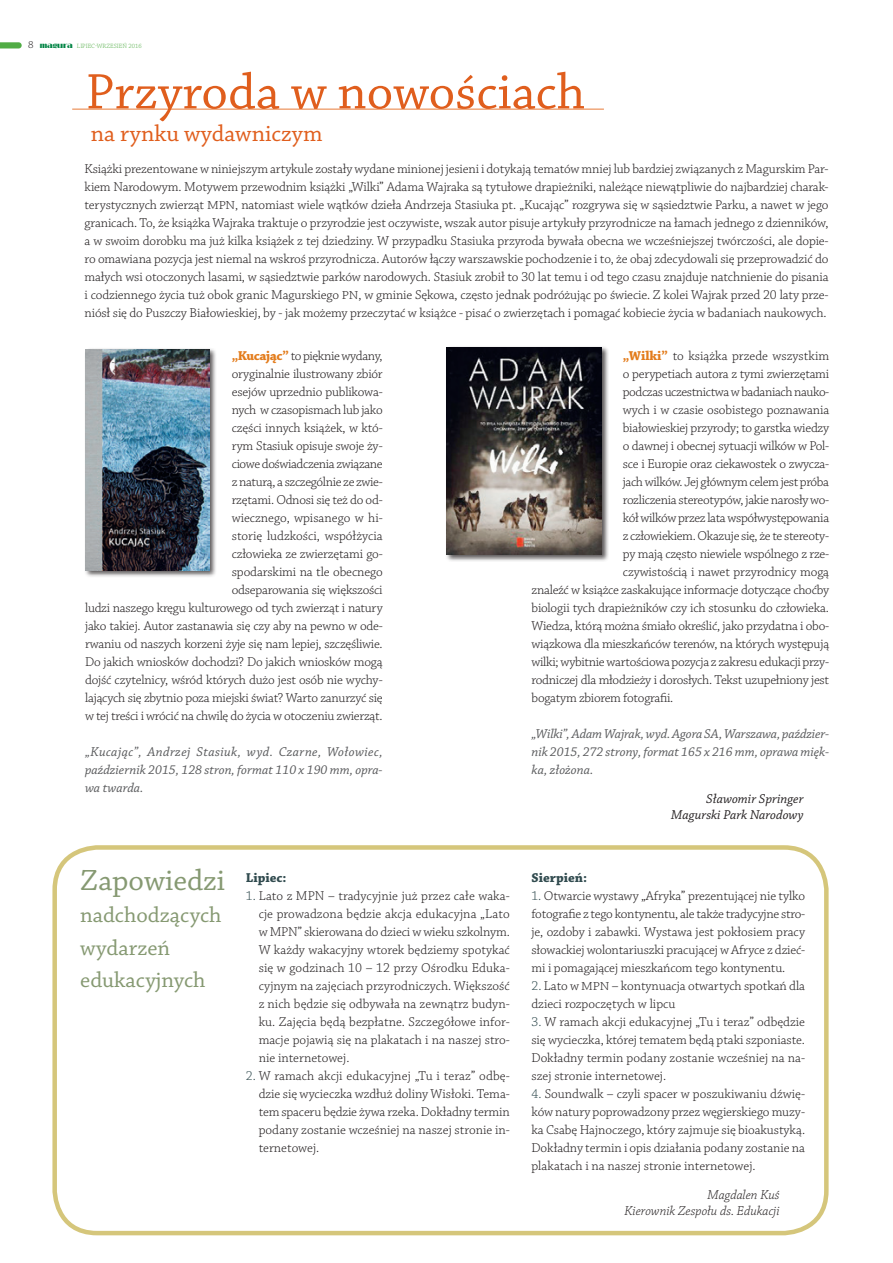
<style>
.page{position:relative;width:893px;height:1263px;background:#fff}
.page>*{position:absolute;margin:0;border:0;box-sizing:border-box;transform-origin:0 0}
.tytuł{font:52.5px "Chaparral Pro";color:#e05e1d}
.tytuł-2{font:30.75px "Chaparral Pro";color:#869972}
.tytuł-3{font:24px "Chaparral Pro";color:#e05e1d}
.tytuł-4{font:22.65px "Chaparral Pro";color:#869972}
.akapit{font:300 13.5px/18px "Chaparral Pro";letter-spacing:-.015em;color:#231f20;text-align:justify}
.akapit-2{font:italic 13.5px/18px "Chaparral Pro";color:#57585a;text-align:justify}
.autorzy{font:italic 300 13.5px/16.2px "Chaparral Pro";color:#231f20;text-align:right}
.autorzy-2{font:italic 13.5px/16.2px "Chaparral Pro";color:#231f20;text-align:right}
.akapit-3{font:700 13.5px "Chaparral Pro";color:#314b4f}
.t1{font:300 6.45px "Chaparral Pro";color:#50ac44}
.s1{font-size:10.5px;color:#231f20}
.s2{font-family:"Broadway L2";font-weight:400;font-size:7.5px;color:#008444}
.s3{font-size:12.15px}
.s4{font-weight:700;color:#e37c1c}
.s5{color:#314b4f}
</style>
<div class="page">
<hr style="left:892px;top:0;width:1px;height:1263px;background:#f7c522">
<div style="left:84px;top:348px;width:133px;height:230px;background:#231f20;opacity:.75"></div>
<img style="left:85px;top:349px;width:125px;height:221px">
<div style="left:445px;top:345px;width:164px;height:217px;background:#231f20;opacity:.75"></div>
<img style="left:446px;top:347px;width:156px;height:208px">
<div style="left:52px;top:845px;width:777px;height:390px;border:4px solid #d5c67b;border-radius:43px"></div>
<hr style="left:72px;top:108px;width:532px;height:2px;background:#f0a77b">
<svg style="left:0;top:42px;width:22px;height:6px"></svg>
<p class="t1" style="left:28px;top:43px;width:115px"><span class="s1">8</span> <span class="s2">magura</span> LIPIEC-WRZESIEŃ 2016</p>
<p class="tytuł" style="left:86px;top:63px;width:501px">Przyroda w nowościach</p>
<p class="tytuł-3" style="left:91px;top:121px;width:233px">na rynku wydawniczym</p>
<p class="akapit" style="left:85px;top:161px;width:745px">Książki prezentowane w niniejszym artykule zostały wydane minionej jesieni i dotykają tematów mniej lub bardziej związanych z Magurskim Par&shy;kiem Narodowym. Motywem przewodnim książki „Wilki” Adama Wajraka są tytułowe drapieżniki, należące niewątpliwie do najbardziej charak&shy;terystycznych zwierząt <span class="s3">MPN,</span> natomiast wiele wątków dzieła Andrzeja Stasiuka pt. „Kucając” rozgrywa się w sąsiedztwie Parku, a nawet w jego granicach. To, że książka Wajraka traktuje o przyrodzie jest oczywiste, wszak autor pisuje artykuły przyrodnicze na łamach jednego z dzienników, a w swoim dorobku ma już kilka książek z tej dziedziny. W przypadku Stasiuka przyroda bywała obecna we wcześniejszej twórczości, ale dopie&shy;ro omawiana pozycja jest niemal na wskroś przyrodnicza. Autorów łączy warszawskie pochodzenie i to, że obaj zdecydowali się przeprowadzić do małych wsi otoczonych lasami, w sąsiedztwie parków narodowych. Stasiuk zrobił to 30 lat temu i od tego czasu znajduje natchnienie do pisania i codziennego życia tuż obok granic Magurskiego <span class="s3">PN</span>, w gminie Sękowa, często jednak podróżując po świecie. Z kolei Wajrak przed 20 laty prze&shy;niósł się do Puszczy Białowieskiej, by - jak możemy przeczytać w książce - pisać o zwierzętach i pomagać kobiecie życia w badaniach naukowych.</p>
<p class="akapit" style="left:85px;top:347px;width:299px;text-align:right"><span class="s4">„Kucając”</span> to pięknie wydany,<br>oryginalnie ilustrowany zbiór<br>esejów uprzednio publikowa-<br>nych w czasopismach lub jako<br>części innych książek, w któ-<br>rym Stasiuk opisuje swoje ży-<br>ciowe doświadczenia związane<br>z naturą, a szczególnie ze zwie-<br>rzętami. Odnosi się też do od-<br>wiecznego, wpisanego w hi-<br>storię ludzkości, współżycia<br>człowieka ze zwierzętami go-<br>spodarskimi na tle obecnego<br>odseparowania się większości<br>ludzi naszego kręgu kulturowego od tych zwierząt i natury jako takiej. Autor zastanawia się czy aby na pewno w ode&shy;rwaniu od naszych korzeni żyje się nam lepiej, szczęśliwie.<br>Do jakich wniosków dochodzi? Do jakich wniosków mogą dojść czytelnicy, wśród których dużo jest osób nie wychy&shy;lających się zbytnio poza miejski świat? Warto zanurzyć się w tej treści i wrócić na chwilę do życia w otoczeniu zwierząt.</p>
<p class="akapit-2" style="left:85px;top:743px;width:299px">„Kucając”, Andrzej Stasiuk, wyd. Czarne, Wołowiec, październik 2015, 128 stron, format 110 x 190 mm, opra&shy;wa twarda.</p>
<p class="tytuł-2" style="left:80px;top:863px;width:146px">Zapowiedzi</p>
<p class="tytuł-4" style="left:80px;top:902px;width:143px">nadchodzących</p>
<p class="tytuł-4" style="left:80px;top:935px;width:92px">wydarzeń</p>
<p class="tytuł-4" style="left:80px;top:967px;width:127px">edukacyjnych</p>
<p class="akapit-3" style="left:246px;top:870px;width:42px">Lipiec:</p>
<p class="akapit" style="left:259px;top:887px;width:253px;text-indent:-13px"><span class="s5">1.</span> Lato z MPN – tradycyjnie już przez całe waka&shy;cje prowadzona będzie akcja edukacyjna „Lato w MPN” skierowana do dzieci w wieku szkolnym.<br>W każdy wakacyjny wtorek będziemy spotykać się w godzinach 10 – 12 przy Ośrodku Eduka&shy;cyjnym na zajęciach przyrodniczych. Większość z nich będzie się odbywała na zewnątrz budyn&shy;ku. Zajęcia będą bezpłatne. Szczegółowe infor&shy;macje pojawią się na plakatach i na naszej stro&shy;nie internetowej.</p>
<p class="akapit" style="left:259px;top:1067px;width:253px;text-indent:-13px"><span class="s5">2.</span> W ramach akcji edukacyjnej „Tu i teraz” odbę&shy;dzie się wycieczka wzdłuż doliny Wisłoki. Tema&shy;tem spaceru będzie żywa rzeka. Dokładny termin podany zostanie wcześniej na naszej stronie in&shy;ternetowej.</p>
<p class="akapit" style="left:623px;top:347px;width:208px"><span class="s4">„Wilki”</span> to książka przede wszystkim</p>
<p class="akapit" style="left:623px;top:365px;width:208px">o perypetiach autora z tymi zwierzętami</p>
<p class="akapit" style="left:623px;top:383px;width:208px">podczas uczestnictwa w badaniach nauko-</p>
<p class="akapit" style="left:623px;top:401px;width:208px">wych i w czasie osobistego poznawania</p>
<p class="akapit" style="left:623px;top:419px;width:208px">białowieskiej przyrody; to garstka wiedzy</p>
<p class="akapit" style="left:623px;top:437px;width:208px">o dawnej i obecnej sytuacji wilków w Pol-</p>
<p class="akapit" style="left:623px;top:455px;width:208px">sce i Europie oraz ciekawostek o zwycza-</p>
<p class="akapit" style="left:623px;top:473px;width:208px">jach wilków. Jej głównym celem jest próba</p>
<p class="akapit" style="left:623px;top:491px;width:208px">rozliczenia stereotypów, jakie narosły wo-</p>
<p class="akapit" style="left:623px;top:509px;width:208px">kół wilków przez lata współwystępowania</p>
<p class="akapit" style="left:623px;top:527px;width:208px">z człowiekiem. Okazuje się, że te stereoty-</p>
<p class="akapit" style="left:623px;top:545px;width:208px">py mają często niewiele wspólnego z rze-</p>
<p class="akapit" style="left:623px;top:563px;width:208px">czywistością i nawet przyrodnicy mogą</p>
<p class="akapit" style="left:531px;top:581px;width:299px">znaleźć w książce zaskakujące informacje dotyczące choćby</p>
<p class="akapit" style="left:531px;top:599px;width:299px">biologii tych drapieżników czy ich stosunku do człowieka.</p>
<p class="akapit" style="left:531px;top:617px;width:299px">Wiedza, którą można śmiało określić, jako przydatna i obo-</p>
<p class="akapit" style="left:531px;top:635px;width:299px">wiązkowa dla mieszkańców terenów, na których występują</p>
<p class="akapit" style="left:531px;top:653px;width:299px">wilki; wybitnie wartościowa pozycja z zakresu edukacji przy-</p>
<p class="akapit" style="left:531px;top:671px;width:299px">rodniczej dla młodzieży i dorosłych. Tekst uzupełniony jest</p>
<p class="akapit" style="left:531px;top:689px;width:143px">bogatym zbiorem fotografii.</p>
<p class="akapit-2" style="left:531px;top:725px;width:299px">„Wilki”, Adam Wajrak, wyd. Agora SA, Warszawa, paździer&shy;nik 2015, 272 strony, format 165 x 216 mm, oprawa mięk&shy;ka, złożona.</p>
<p class="autorzy-2" style="left:671px;top:791px;width:134px">Sławomir Springer<br>Magurski Park Narodowy</p>
<p class="akapit-3" style="left:531px;top:870px;width:57px">Sierpień:</p>
<p class="akapit" style="left:531px;top:887px;width:275px"><span class="s5">1.</span> Otwarcie wystawy „Afryka” prezentującej nie tylko fotografie z tego kontynentu, ale także tradycyjne stro&shy;je, ozdoby i zabawki. Wystawa jest pokłosiem pracy słowackiej wolontariuszki pracującej w Afryce z dzieć&shy;mi i pomagającej mieszkańcom tego kontynentu.</p>
<p class="akapit" style="left:531px;top:977px;width:275px"><span class="s5">2.</span> Lato w <span class="s3">MPN</span> – kontynuacja otwartych spotkań dla dzieci rozpoczętych w lipcu</p>
<p class="akapit" style="left:531px;top:1013px;width:275px"><span class="s5">3.</span> W ramach akcji edukacyjnej „Tu i teraz” odbędzie się wycieczka, której tematem będą ptaki szponiaste.<br>Dokładny termin podany zostanie wcześniej na na&shy;szej stronie internetowej.</p>
<p class="akapit" style="left:531px;top:1085px;width:275px"><span class="s5">4.</span> Soundwalk – czyli spacer w poszukiwaniu dźwię&shy;ków natury poprowadzony przez węgierskiego muzy&shy;ka Csabę Hajnoczego, który zajmuje się bioakustyką.<br>Dokładny termin i opis działania podany zostanie na plakatach i na naszej stronie internetowej.</p>
<p class="autorzy" style="left:624px;top:1187px;width:157px">Magdalen Kuś<br>Kierownik Zespołu ds. Edukacji</p>
</div>
